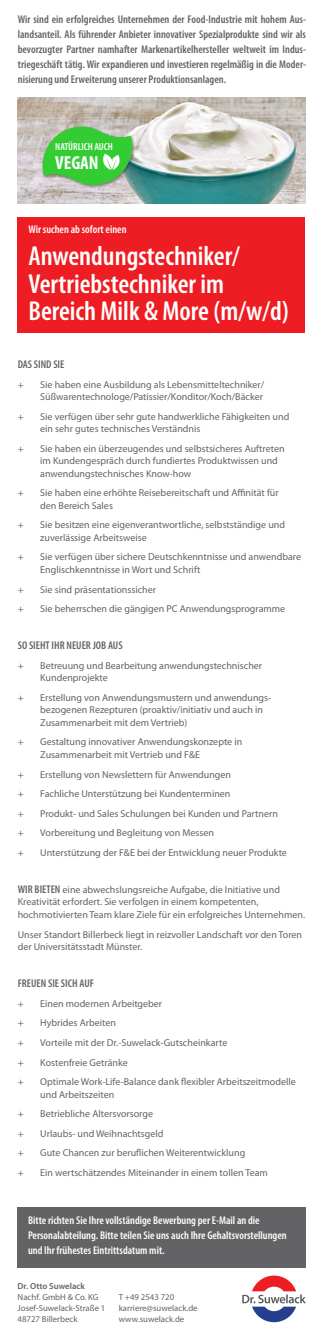
<style>
.page{position:relative;width:323px;height:1339px;background:#fff}
.page>*{position:absolute;margin:0;border:0;box-sizing:border-box;transform-origin:0 0}
.t1{font:600 condensed 27.5px/27.5px "Myriad Pro";color:#fff}
.t2{font:700 condensed 19px "Myriad Pro";color:#fff}
.t3{font:600 condensed 11.25px/15px "Myriad Pro";color:#636366;text-align:justify}
.t4{font:600 condensed 11.25px/15px "Myriad Pro";color:#fff}
.t5{font:600 condensed 10.25px "Myriad Pro";color:#fff}
.t6{font:10px/12.5px "Myriad Pro";color:#636366}
.t7{font:8.75px/11.2px "Myriad Pro";color:#636366}
.t8{font:600 8.75px "Myriad Pro";color:#636366}
.s1{font-weight:600;font-stretch:condensed;font-size:11.25px}
</style>
<div class="page">
<div style="left:18px;top:217px;width:287px;height:115px;background:#ee1d23"></div>
<img style="left:18px;top:97px;width:287px;height:107px">
<div style="left:18px;top:1207px;width:287px;height:60px;background:#636366"></div>
<svg style="left:242px;top:1276px;width:63px;height:46px"></svg>
<svg style="left:38px;top:121px;width:98px;height:70px;background:#73c672"></svg>
<p class="t3" style="left:18px;top:12px;width:289px">Wir sind ein erfolgreiches Unternehmen der Food-Industrie mit hohem Aus&shy;landsanteil. Als führender Anbieter innovativer Spezialprodukte sind wir als bevorzugter Partner namhafter Markenartikelhersteller weltweit im Indus&shy;triegeschäft tätig. Wir expandieren und investieren regelmäßig in die Moder&shy;nisierung und Erweiterung unserer Produktionsanlagen.</p>
<p class="t5" style="left:55px;top:141px;width:59px">NATÜRLICH AUCH</p>
<h2 class="t2" style="left:55px;top:151px;width:45px">VEGAN</h2>
<p class="t4" style="left:28px;top:222px;width:100px">Wir suchen ab sofort einen</p>
<h1 class="t1" style="left:28px;top:243px;width:262px">Anwendungstechniker/<br>Vertriebstechniker im<br>Bereich Milk &amp; More (m/w/d)</h1>
<p class="t3" style="left:18px;top:357px;width:48px">DAS SIND SIE</p>
<p class="t6" style="left:18px;top:378px;width:7px">+</p>
<p class="t6" style="left:40px;top:378px;width:225px">Sie haben eine Ausbildung als Lebensmitteltechniker/<br>Süßwarentechnologe/Patissier/Konditor/Koch/Bäcker</p>
<p class="t6" style="left:18px;top:410px;width:7px">+</p>
<p class="t6" style="left:40px;top:410px;width:250px">Sie verfügen über sehr gute handwerkliche Fähigkeiten und ein sehr gutes technisches Verständnis</p>
<p class="t6" style="left:18px;top:442px;width:7px">+</p>
<p class="t6" style="left:40px;top:442px;width:245px">Sie haben ein überzeugendes und selbstsicheres Auftreten im Kundengespräch durch fundiertes Produktwissen und anwendungstechnisches Know-how</p>
<p class="t6" style="left:18px;top:487px;width:7px">+</p>
<p class="t6" style="left:40px;top:487px;width:240px">Sie haben eine erhöhte Reisebereitschaft und Affinität für den Bereich Sales</p>
<p class="t6" style="left:18px;top:519px;width:7px">+</p>
<p class="t6" style="left:40px;top:519px;width:246px">Sie besitzen eine eigenverantwortliche, selbstständige und zuverlässige Arbeitsweise</p>
<p class="t6" style="left:18px;top:551px;width:7px">+</p>
<p class="t6" style="left:40px;top:551px;width:262px">Sie verfügen über sichere Deutschkenntnisse und anwendbare<br>Englischkenntnisse in Wort und Schrift</p>
<p class="t6" style="left:18px;top:583px;width:7px">+</p>
<p class="t6" style="left:40px;top:583px;width:117px">Sie sind präsentationssicher</p>
<p class="t6" style="left:18px;top:602px;width:7px">+</p>
<p class="t6" style="left:40px;top:602px;width:246px">Sie beherrschen die gängigen PC Anwendungsprogramme</p>
<p class="t3" style="left:18px;top:638px;width:106px">SO SIEHT IHR NEUER JOB AUS</p>
<p class="t6" style="left:18px;top:659px;width:7px">+</p>
<p class="t6" style="left:40px;top:659px;width:223px">Betreuung und Bearbeitung anwendungstechnischer<br>Kundenprojekte</p>
<p class="t6" style="left:18px;top:691px;width:7px">+</p>
<p class="t6" style="left:40px;top:691px;width:232px">Erstellung von Anwendungsmustern und anwendungs&shy;bezogenen Rezepturen (proaktiv/initiativ und auch in<br>Zusammenarbeit mit dem Vertrieb)</p>
<p class="t6" style="left:18px;top:736px;width:7px">+</p>
<p class="t6" style="left:40px;top:736px;width:203px">Gestaltung innovativer Anwendungskonzepte in<br>Zusammenarbeit mit Vertrieb und F&amp;E</p>
<p class="t6" style="left:18px;top:768px;width:7px">+</p>
<p class="t6" style="left:40px;top:768px;width:192px">Erstellung von Newslettern für Anwendungen</p>
<p class="t6" style="left:18px;top:787px;width:7px">+</p>
<p class="t6" style="left:40px;top:787px;width:191px">Fachliche Unterstützung bei Kundenterminen</p>
<p class="t6" style="left:18px;top:807px;width:7px">+</p>
<p class="t6" style="left:40px;top:807px;width:239px">Produkt- und Sales Schulungen bei Kunden und Partnern</p>
<p class="t6" style="left:18px;top:827px;width:7px">+</p>
<p class="t6" style="left:40px;top:827px;width:175px">Vorbereitung und Begleitung von Messen</p>
<p class="t6" style="left:18px;top:846px;width:7px">+</p>
<p class="t6" style="left:40px;top:846px;width:248px">Unterstützung der F&amp;E bei der Entwicklung neuer Produkte</p>
<p class="t6" style="left:18px;top:883px;width:288px"><span class="s1">WIR BIETEN</span> eine abwechslungsreiche Aufgabe, die Initiative und<br>Kreativität erfordert. Sie verfolgen in einem kompetenten, hochmotivierten Team klare Ziele für ein erfolgreiches Unternehmen.</p>
<p class="t6" style="left:18px;top:928px;width:285px">Unser Standort Billerbeck liegt in reizvoller Landschaft vor den Toren der Universitätsstadt Münster.</p>
<p class="t3" style="left:18px;top:976px;width:78px">FREUEN SIE SICH AUF</p>
<p class="t6" style="left:18px;top:997px;width:7px">+</p>
<p class="t6" style="left:40px;top:997px;width:123px">Einen modernen Arbeitgeber</p>
<p class="t6" style="left:18px;top:1017px;width:7px">+</p>
<p class="t6" style="left:40px;top:1017px;width:77px">Hybrides Arbeiten</p>
<p class="t6" style="left:18px;top:1036px;width:7px">+</p>
<p class="t6" style="left:40px;top:1036px;width:188px">Vorteile mit der Dr.-Suwelack-Gutscheinkarte</p>
<p class="t6" style="left:18px;top:1056px;width:7px">+</p>
<p class="t6" style="left:40px;top:1056px;width:89px">Kostenfreie Getränke</p>
<p class="t6" style="left:18px;top:1075px;width:7px">+</p>
<p class="t6" style="left:40px;top:1075px;width:257px">Optimale Work-Life-Balance dank flexibler Arbeitszeitmodelle und Arbeitszeiten</p>
<p class="t6" style="left:18px;top:1107px;width:7px">+</p>
<p class="t6" style="left:40px;top:1107px;width:114px">Betriebliche Altersvorsorge</p>
<p class="t6" style="left:18px;top:1127px;width:7px">+</p>
<p class="t6" style="left:40px;top:1127px;width:125px">Urlaubs- und Weihnachtsgeld</p>
<p class="t6" style="left:18px;top:1147px;width:7px">+</p>
<p class="t6" style="left:40px;top:1147px;width:206px">Gute Chancen zur beruflichen Weiterentwicklung</p>
<p class="t6" style="left:18px;top:1166px;width:7px">+</p>
<p class="t6" style="left:40px;top:1166px;width:229px">Ein wertschätzendes Miteinander in einem tollen Team</p>
<p class="t4" style="left:28px;top:1213px;width:260px">Bitte richten Sie Ihre vollständige Bewerbung per E-Mail an die<br>Personalabteilung. Bitte teilen Sie uns auch Ihre Gehaltsvorstellungen und Ihr frühestes Eintrittsdatum mit.</p>
<p class="t8" style="left:18px;top:1280px;width:69px">Dr. Otto Suwelack</p>
<p class="t7" style="left:18px;top:1291px;width:89px">Nachf. GmbH &amp; Co. KG<br>Josef-Suwelack-Straße 1<br>48727 Billerbeck</p>
<p class="t7" style="left:118px;top:1291px;width:80px">T +49 2543 720 karriere@suwelack.de www.suwelack.de</p>
</div>
